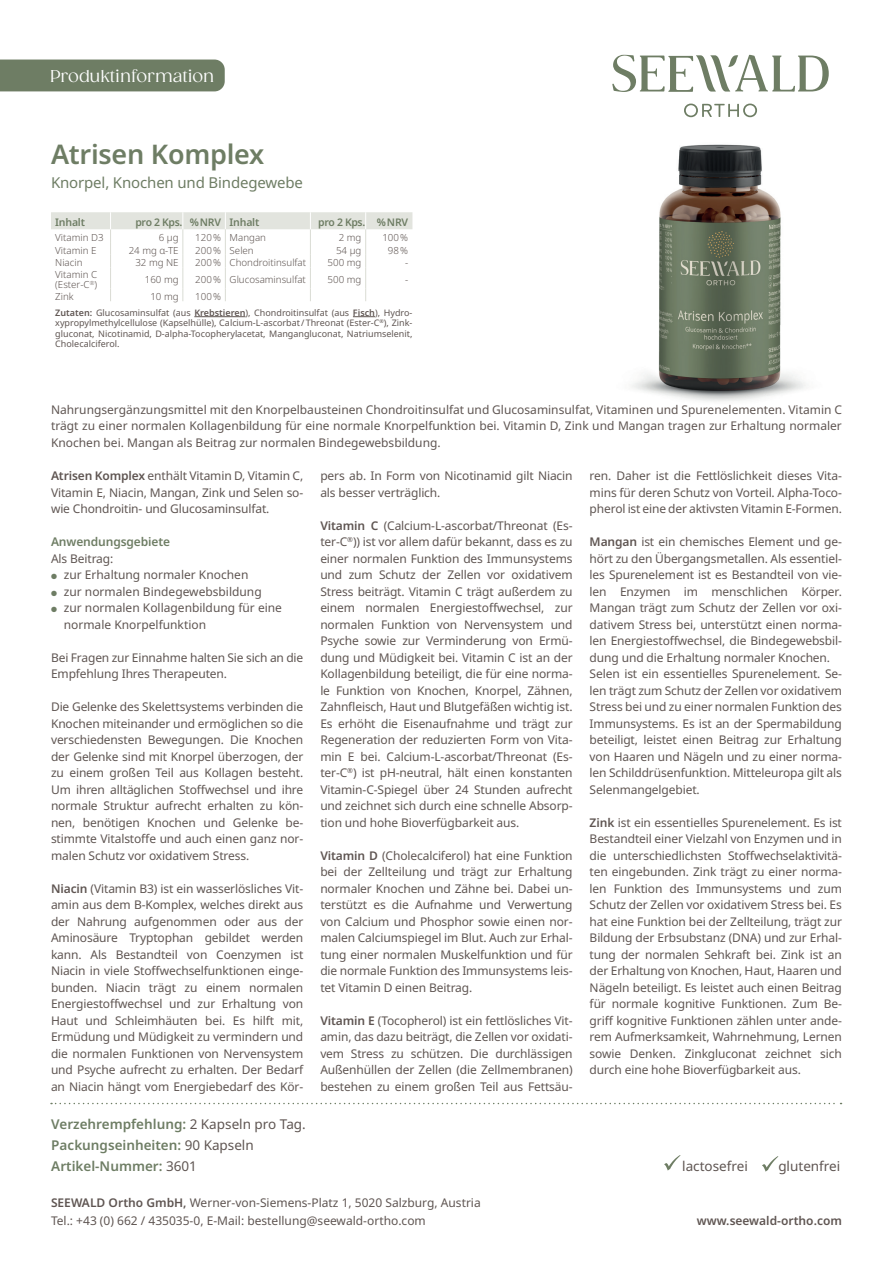
<style>
.page{position:relative;width:893px;height:1263px;background:#fff}
.page>*{position:absolute;margin:0;border:0;box-sizing:border-box;transform-origin:0 0}
.t1{font:600 27px "Noto Sans";letter-spacing:-.01em;color:#6e7d64}
.t2{font:16.5px "Gazpacho";letter-spacing:-.01em;color:#fff}
.t3{font:15px "Noto Sans";letter-spacing:-.01em;color:#6e7d64}
.t4{font:600 13.5px/21px "Noto Sans";color:#6e7d64}
.t5{font:13.5px "Noto Sans";color:#5f5552}
.t6{font:12px/16.5px "Noto Sans";letter-spacing:-.01em;color:#5f5552;text-align:justify}
.t7{font:600 12px "Noto Sans";color:#5f5552}
.t8{font:600 12px "Noto Sans";letter-spacing:-.01em;color:#6e7d64}
.t9{font:600 10.5px "Noto Sans";letter-spacing:-.02em;color:#6e7d64}
.t10{font:300 9.75px/10.5px "Noto Sans";color:#5f5552}
.t11{font:9px/10.5px "Noto Sans";color:#5f5552;text-align:justify}
.s1{font-weight:600}
.s2{color:#6e7d64}
.s3{font-weight:400;color:#5f5552}
</style>
<div class="page">
<svg style="left:684px;top:104px;width:73px;height:13px"></svg>
<svg style="left:612px;top:55px;width:217px;height:37px"></svg>
<div style="left:0;top:60px;width:225px;height:31px;background:#6e7d64"></div>
<svg style="left:664px;top:1155px;width:16px;height:15px"></svg>
<svg style="left:762px;top:1156px;width:16px;height:16px"></svg>
<svg style="left:51px;top:1103px;width:790px;height:1px"></svg>
<img style="left:632px;top:144px;width:174px;height:258px">
<svg style="left:51px;top:212px;width:361px;height:89px"></svg>
<hr style="left:194px;top:316px;width:51px;height:1px;background:#5f5552">
<svg style="left:353px;top:316px;width:22px;height:1px"></svg>
<h2 class="t2" style="left:50px;top:66px;width:166px">Produktinformation</h2>
<h1 class="t1" style="left:51px;top:135px;width:215px">Atrisen Komplex</h1>
<p class="t3" style="left:51px;top:172px;width:253px">Knorpel, Knochen und Bindegewebe</p>
<p class="t9" style="left:55px;top:215px;width:31px">Inhalt</p>
<p class="t9" style="left:135px;top:215px;width:125px">pro 2 Kps. %NRV Inhalt</p>
<p class="t9" style="left:318px;top:215px;width:91px">pro 2 Kps. %NRV</p>
<p class="t10" style="left:55px;top:232px;width:50px">Vitamin D3</p>
<p class="t10" style="left:159px;top:232px;width:21px">6 µg</p>
<p class="t10" style="left:195px;top:232px;width:72px">120% Mangan</p>
<p class="t10" style="left:339px;top:232px;width:24px">2 mg</p>
<p class="t10" style="left:382px;top:232px;width:27px">100%</p>
<p class="t10" style="left:55px;top:245px;width:43px">Vitamin E</p>
<p class="t10" style="left:129px;top:245px;width:51px">24 mg α-TE</p>
<p class="t10" style="left:195px;top:245px;width:60px">200% Selen</p>
<p class="t10" style="left:336px;top:245px;width:27px">54 µg</p>
<p class="t10" style="left:388px;top:245px;width:22px">98%</p>
<p class="t10" style="left:55px;top:258px;width:29px">Niacin</p>
<p class="t10" style="left:135px;top:258px;width:45px">32 mg NE</p>
<p class="t10" style="left:195px;top:258px;width:112px">200% Chondroitinsulfat</p>
<p class="t10" style="left:328px;top:258px;width:35px">500 mg</p>
<p class="t10" style="left:405px;top:258px;width:5px">-</p>
<p class="t10" style="left:55px;top:269px;width:43px">Vitamin C (Ester-C<sup>®</sup>)</p>
<p class="t10" style="left:145px;top:275px;width:35px">160 mg</p>
<p class="t10" style="left:195px;top:275px;width:112px">200% Glucosaminsulfat</p>
<p class="t10" style="left:328px;top:275px;width:35px">500 mg</p>
<p class="t10" style="left:405px;top:275px;width:5px">-</p>
<p class="t10" style="left:55px;top:291px;width:20px">Zink</p>
<p class="t10" style="left:150px;top:291px;width:30px">10 mg</p>
<p class="t10" style="left:195px;top:291px;width:27px">100%</p>
<p class="t11" style="left:55px;top:307px;width:359px"><span class="s1">Zutaten:</span> Glucosaminsulfat (aus <span class="s1">Krebstieren</span>), Chondroitinsulfat (aus <span class="s1">Fisch</span>), Hydro&shy;xypropylmethylcellulose (Kapselhülle), Calcium-L-ascorbat/Threonat (Ester-C<sup>®</sup>), Zink&shy;gluconat, Nicotinamid, D-alpha-Tocopherylacetat, Mangangluconat, Natriumselenit, Cholecalciferol.</p>
<p class="t6" style="left:51px;top:401px;width:792px">Nahrungsergänzungsmittel mit den Knorpelbausteinen Chondroitinsulfat und Glucosaminsulfat, Vitaminen und Spurenelementen. Vitamin C trägt zu einer normalen Kollagenbildung für eine normale Knorpelfunktion bei. Vitamin D, Zink und Mangan tragen zur Erhaltung normaler Knochen bei. Mangan als Beitrag zur normalen Bindegewebsbildung.</p>
<p class="t6" style="left:51px;top:468px;width:254px"><span class="s1">Atrisen Komplex</span> enthält Vitamin D, Vitamin C, Vitamin E, Niacin, Mangan, Zink und Selen so&shy;wie Chondroitin- und Glucosaminsulfat.</p>
<p class="t8" style="left:51px;top:533px;width:121px">Anwendungsgebiete</p>
<p class="t6" style="left:51px;top:550px;width:64px">Als Beitrag:</p>
<p class="t6" style="left:51px;top:567px;width:199px"><span class="s2">●</span> zur Erhaltung normaler Knochen</p>
<p class="t6" style="left:51px;top:583px;width:212px"><span class="s2">●</span> zur normalen Bindegewebsbildung</p>
<p class="t6" style="left:64px;top:600px;width:220px;text-indent:-13px"><span class="s2">●</span> zur normalen Kollagenbildung für eine normale Knorpelfunktion</p>
<p class="t6" style="left:51px;top:649px;width:254px">Bei Fragen zur Einnahme halten Sie sich an die<br>Empfehlung Ihres Therapeuten.</p>
<p class="t6" style="left:51px;top:699px;width:254px">Die Gelenke des Skelettsystems verbinden die Knochen miteinander und ermöglichen so die verschiedensten Bewegungen. Die Knochen der Gelenke sind mit Knorpel überzogen, der zu einem großen Teil aus Kollagen besteht.<br>Um ihren alltäglichen Stoffwechsel und ihre normale Struktur aufrecht erhalten zu kön&shy;nen, benötigen Knochen und Gelenke be&shy;stimmte Vitalstoffe und auch einen ganz nor&shy;malen Schutz vor oxidativem Stress.</p>
<p class="t6" style="left:51px;top:880px;width:254px"><span class="s1">Niacin</span> (Vitamin B3) ist ein wasserlösliches Vit&shy;amin aus dem B-Komplex, welches direkt aus der Nahrung aufgenommen oder aus der Aminosäure Tryptophan gebildet werden kann. Als Bestandteil von Coenzymen ist Niacin in viele Stoffwechselfunktionen einge&shy;bunden. Niacin trägt zu einem normalen Energiestoffwechsel und zur Erhaltung von Haut und Schleimhäuten bei. Es hilft mit, Ermüdung und Müdigkeit zu vermindern und die normalen Funktionen von Nervensystem und Psyche aufrecht zu erhalten. Der Bedarf an Niacin hängt vom Energiebedarf des Kör-</p>
<p class="t4" style="left:51px;top:1113px;width:256px">Verzehrempfehlung: <span class="s3">2 Kapseln pro Tag.<br></span>Packungseinheiten: <span class="s3">90 Kapseln<br></span>Artikel-Nummer: <span class="s3">3601</span></p>
<p class="t6" style="left:320px;top:468px;width:254px">pers ab. In Form von Nicotinamid gilt Niacin als besser verträglich.</p>
<p class="t6" style="left:320px;top:517px;width:254px"><span class="s1">Vitamin C</span> (Calcium-L-ascorbat/Threonat (Es&shy;ter-C<sup>®</sup>)) ist vor allem dafür bekannt, dass es zu einer normalen Funktion des Immunsystems und zum Schutz der Zellen vor oxidativem Stress beiträgt. Vitamin C trägt außerdem zu einem normalen Energiestoffwechsel, zur normalen Funktion von Nervensystem und Psyche sowie zur Verminderung von Ermü&shy;dung und Müdigkeit bei. Vitamin C ist an der Kollagenbildung beteiligt, die für eine norma&shy;le Funktion von Knochen, Knorpel, Zähnen, Zahnfleisch, Haut und Blutgefäßen wichtig ist.<br>Es erhöht die Eisenaufnahme und trägt zur Regeneration der reduzierten Form von Vita&shy;min E bei. Calcium-L-ascorbat/Threonat (Es&shy;ter-C<sup>®</sup>) ist pH-neutral, hält einen konstanten Vitamin-C-Spiegel über 24 Stunden aufrecht und zeichnet sich durch eine schnelle Absorp&shy;tion und hohe Bioverfügbarkeit aus.</p>
<p class="t6" style="left:320px;top:847px;width:254px"><span class="s1">Vitamin D</span> (Cholecalciferol) hat eine Funktion bei der Zellteilung und trägt zur Erhaltung normaler Knochen und Zähne bei. Dabei un&shy;terstützt es die Aufnahme und Verwertung von Calcium und Phosphor sowie einen nor&shy;malen Calciumspiegel im Blut. Auch zur Erhal&shy;tung einer normalen Muskelfunktion und für die normale Funktion des Immunsystems leis&shy;tet Vitamin D einen Beitrag.</p>
<p class="t6" style="left:320px;top:1012px;width:254px"><span class="s1">Vitamin E</span> (Tocopherol) ist ein fettlösliches Vit&shy;amin, das dazu beiträgt, die Zellen vor oxidati&shy;vem Stress zu schützen. Die durchlässigen Außenhüllen der Zellen (die Zellmembranen) bestehen zu einem großen Teil aus Fettsäu-</p>
<p class="t6" style="left:51px;top:1193px;width:431px;line-height:18px"><span class="s1">SEEWALD Ortho GmbH,</span> Werner-von-Siemens-Platz 1, 5020 Salzburg, Austria<br>Tel.: +43 (0) 662 / 435035-0, E-Mail: bestellung@seewald-ortho.com</p>
<p class="t6" style="left:590px;top:468px;width:254px">ren. Daher ist die Fettlöslichkeit dieses Vita&shy;mins für deren Schutz von Vorteil. Alpha-Toco&shy;pherol ist eine der aktivsten Vitamin E-Formen.</p>
<p class="t6" style="left:590px;top:534px;width:254px;text-align:left"><span class="s1">Mangan</span> ist ein chemisches Element und ge&shy;hört zu den Übergangsmetallen. Als essentiel&shy;les Spurenelement ist es Bestandteil von vie&shy;len Enzymen im menschlichen Körper.<br>Mangan trägt zum Schutz der Zellen vor oxi&shy;dativem Stress bei, unterstützt einen norma&shy;len Energiestoffwechsel, die Bindegewebsbil&shy;dung und die Erhaltung normaler Knochen.<br>Selen ist ein essentielles Spurenelement. Se&shy;len trägt zum Schutz der Zellen vor oxidativem Stress bei und zu einer normalen Funktion des Immunsystems. Es ist an der Spermabildung beteiligt, leistet einen Beitrag zur Erhaltung von Haaren und Nägeln und zu einer norma&shy;len Schilddrüsenfunktion. Mitteleuropa gilt als Selenmangelgebiet.</p>
<p class="t6" style="left:590px;top:814px;width:254px"><span class="s1">Zink</span> ist ein essentielles Spurenelement. Es ist Bestandteil einer Vielzahl von Enzymen und in die unterschiedlichsten Stoffwechselaktivitä&shy;ten eingebunden. Zink trägt zu einer norma&shy;len Funktion des Immunsystems und zum Schutz der Zellen vor oxidativem Stress bei. Es hat eine Funktion bei der Zellteilung, trägt zur Bildung der Erbsubstanz (DNA) und zur Erhal&shy;tung der normalen Sehkraft bei. Zink ist an der Erhaltung von Knochen, Haut, Haaren und Nägeln beteiligt. Es leistet auch einen Beitrag für normale kognitive Funktionen. Zum Be&shy;griff kognitive Funktionen zählen unter ande&shy;rem Aufmerksamkeit, Wahrnehmung, Lernen sowie Denken. Zinkgluconat zeichnet sich durch eine hohe Bioverfügbarkeit aus.</p>
<p class="t5" style="left:682px;top:1156px;width:67px">lactosefrei</p>
<p class="t5" style="left:778px;top:1156px;width:64px">glutenfrei</p>
<p class="t7" style="left:697px;top:1212px;width:147px">www.seewald-ortho.com</p>
</div>
